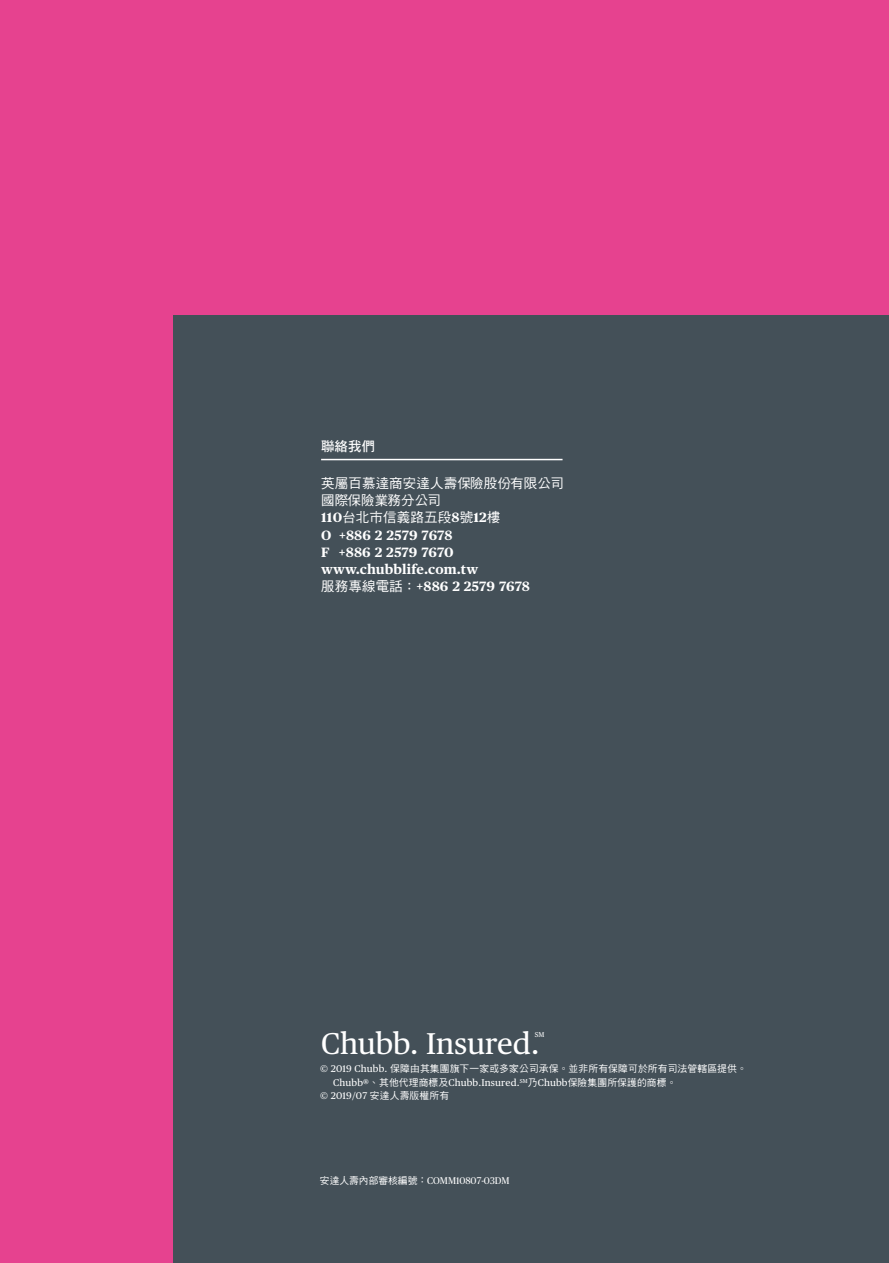
<style>
.page{position:relative;width:889px;height:1263px;background:#e6428f}
.page>*{position:absolute;margin:0;border:0;box-sizing:border-box;transform-origin:0 0}
.t1{font:30px "Chubb Publico Text";color:#fff}
.t2{font:700 13.5px/17.2px "Chubb Publico Text";letter-spacing:.01em;color:#fff}
.t3{font:13.5px/17.2px "DF Hei Std W5";letter-spacing:.01em;color:#fff}
.t4{font:13.5px "DF Hei Std W7";color:#fff}
.t5{font:9.75px/13.5px "Chubb Publico Text";letter-spacing:.015em;color:#fff}
.t6{font:9.75px "DF Hei Std W5";letter-spacing:.015em;color:#fff}
.t7{font:9.75px "Chubb Publico";color:#fff}
.t8{font:7.05px "Chubb Publico Text";color:#fff}
.s1{font-family:"Chubb Publico Text";font-weight:700}
.s2{font-family:"DF Hei Std W5";font-weight:400}
.s3{font-family:"DF Ming Bd HK BF";font-weight:400}
.s4{font-family:"Chubb Publico Text"}
.s5{font-family:"DF Hei Std W5"}
</style>
<div class="page">
<div style="left:174px;top:316px;width:715px;height:947px;background:#445058"></div>
<hr style="left:321px;top:459px;width:241px;height:1px;background:#fff">
<p class="t4" style="left:321px;top:439px;width:55px">聯絡我們</p>
<p class="t3" style="left:321px;top:474px;width:244px">英屬百慕達商安達人壽保險股份有限公司國際保險業務分公司<br><span class="s1">110</span>台北市信義路五段<span class="s1">8</span>號<span class="s1">12</span>樓</p>
<p class="t2" style="left:321px;top:525px;width:210px">O +886 2 2579 7678<br>F +886 2 2579 7670 www.chubblife.com.tw<br><span class="s2">服務專線電話</span><span class="s3">：</span>+886 2 2579 7678</p>
<h1 class="t1" style="left:321px;top:1021px;width:220px">Chubb. Insured.</h1>
<p class="t8" style="left:535px;top:1029px;width:11px">SM</p>
<p class="t6" style="left:320px;top:1064px;width:428px"><span class="s4">© 2019 Chubb.</span> 保障由其集團旗下一家或多家公司承保。並非所有保障可於所有司法管轄區提供。</p>
<p class="t5" style="left:320px;top:1075px;width:358px;text-indent:13px">Chubb®<span class="s5">、其他代理商標及</span>Chubb.Insured.<sup>SM</sup><span class="s5">乃</span>Chubb<span class="s5">保險集團所保護的商標。</span>© 2019/07 <span class="s5">安達人壽版權所有</span></p>
<p class="t7" style="left:320px;top:1173px;width:191px"><span class="s5">安達人壽內部審核編號：</span>COMM10807-03DM</p>
</div>
